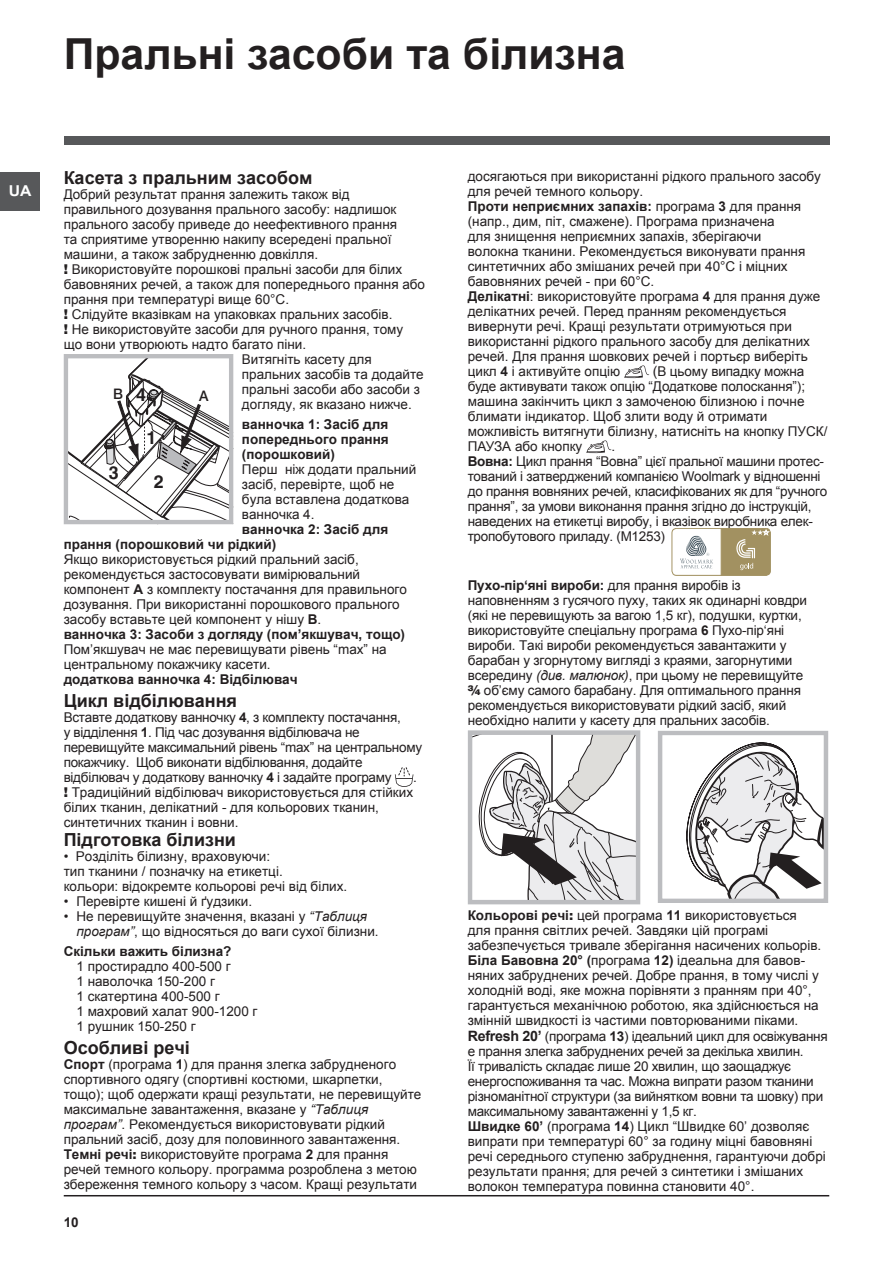
<style>
.page{position:relative;width:893px;height:1263px;background:#fff}
.page>*{position:absolute;margin:0;border:0;box-sizing:border-box;transform-origin:0 0}
.t1{font:700 42.75px "Arial";color:#231f20}
.t2{font:700 18px "Arial";color:#231f20}
.t3{font:700 18px "Helvetica";color:#231f20}
.t4{font:700 15px "Arial";color:#fff;scale:1.05 1}
.t5{font:500 14.55px "Helvetica Neue";color:#231f20}
.t6{font:13.5px/15px "Arial";color:#231f20}
.t7{font:13.5px/15px "Arial";letter-spacing:-.02em;color:#231f20}
.t8{font:700 13.5px/15px "Arial";color:#231f20;text-align:justify}
.s1{font-family:"Helvetica Neue";font-weight:900}
.s2{font-weight:700}
.s3{font-family:"Helvetica";font-weight:700;font-size:18px}
.s4{font-style:italic}
.s5{font-family:"Helvetica Neue";font-weight:800}
.s6{font-size:14.25px}
.s7{font-weight:700;font-size:14.25px}
</style>
<div class="page">
<hr style="left:64px;top:1195px;width:765px;height:1px;background:#231f20">
<div style="left:0;top:172px;width:40px;height:38px;background:#57585a"></div>
<div style="left:64px;top:136px;width:765px;height:9px;background:#57585a"></div>
<svg style="left:395px;top:767px;width:18px;height:20px"></svg>
<svg style="left:624px;top:365px;width:25px;height:13px"></svg>
<svg style="left:586px;top:440px;width:25px;height:13px"></svg>
<div style="left:672px;top:528px;width:98px;height:47px;border:1px solid #a29161;border-radius:5px"></div>
<svg style="left:680px;top:535px;width:33px;height:33px"></svg>
<svg style="left:721px;top:528px;width:49px;height:47px;background:#aa9a6f"></svg>
<svg style="left:64px;top:355px;width:169px;height:169px"></svg>
<svg style="left:473px;top:735px;width:162px;height:164px"></svg>
<div style="left:468px;top:730px;width:172px;height:174px;border:4px solid #bcbdc0"></div>
<svg style="left:686px;top:731px;width:143px;height:172px"></svg>
<div style="left:658px;top:731px;width:170px;height:172px;border:4px solid #bcbdc0"></div>
<h1 class="t1" style="left:64px;top:26px;width:563px">Пральні засоби та білизна</h1>
<p class="t4" style="left:9px;top:180px;width:23px">UA</p>
<h2 class="t2" style="left:64px;top:166px;width:250px">Касета з пральним засобом</h2>
<p class="t6" style="left:64px;top:187px;width:288px">Добрий результат прання залежить також вiд</p>
<p class="t6" style="left:64px;top:202px;width:334px">правильного дозування прального засобу: надлишок</p>
<p class="t6" style="left:64px;top:217px;width:335px">прального засобу приведе до неефективного прання</p>
<p class="t6" style="left:64px;top:232px;width:329px">та сприятиме утворенню накипу всереденi пральної</p>
<p class="t6" style="left:64px;top:247px;width:256px">машини, а також забрудненню довкiлля.</p>
<p class="t6" style="left:64px;top:262px;width:340px"><span class="s1">!</span> Використовуйте порошкові пральні засоби для білих</p>
<p class="t6" style="left:64px;top:277px;width:363px">бавовняних речей, а також для попереднього прання або</p>
<p class="t6" style="left:64px;top:292px;width:227px">прання при температурі вище 60°C.</p>
<p class="t6" style="left:64px;top:307px;width:330px"><span class="s1">!</span> Слiдуйте вказiвкам на упаковках пральних засобiв.</p>
<p class="t6" style="left:64px;top:322px;width:341px"><span class="s1">!</span> Не використовуйте засоби для ручного прання, тому</p>
<p class="t6" style="left:64px;top:337px;width:244px">що вони утворюють надто багато піни.</p>
<p class="t6" style="left:242px;top:352px;width:131px">Витягнiть касету для</p>
<p class="t6" style="left:242px;top:367px;width:183px">пральних засобiв та додайте</p>
<p class="t6" style="left:242px;top:382px;width:180px">пральнi засоби або засоби з</p>
<p class="t6" style="left:242px;top:397px;width:171px">догляду, як вказано нижче.</p>
<p class="t8" style="left:242px;top:417px;width:148px">ванночка 1: Засiб для попереднього прання (порошковий)</p>
<p class="t6" style="left:242px;top:461px;width:176px">Перш нiж додати пральний засіб, перевірте, щоб не була вставлена додаткова ванночка 4.</p>
<p class="t8" style="left:64px;top:522px;width:326px;text-indent:178px">ванночка 2: Засiб для прання (порошковий чи рiдкий)</p>
<p class="t6" style="left:64px;top:551px;width:345px">Якщо використовується рідкий пральний засіб, рекомендується застосовувати вимірювальний компонент <span class="s2">A</span> з комплекту постачання для правильного дозування. При використанні порошкового прального засобу вставьте цей компонент у нішу <span class="s2">B</span>.<br><span class="s2">ванночка 3: Засоби з догляду (пом’якшувач, тощо)</span></p>
<p class="t6" style="left:64px;top:641px;width:325px">Пом’якшувач не має перевищувати рівень “max” на центральному покажчику касети.</p>
<p class="t8" style="left:64px;top:672px;width:235px">додаткова ванночка 4: Відбілювач</p>
<h2 class="t2" style="left:64px;top:689px;width:175px">Цикл відбілювання</h2>
<p class="t7" style="left:64px;top:710px;width:360px">Вставте додаткову ванночку <span class="s2">4</span>, з комплекту постачання,<br>у відділення <span class="s2">1</span>. Під час дозування відбілювача не перевищуйте максимальний рівень “max” на центральному покажчику. Щоб виконати відбілювання, додайте відбілювач у додаткову ванночку <span class="s2">4</span> і задайте програму</p>
<p class="t5" style="left:113px;top:385px;width:35px">B <span class="s3">4</span></p>
<p class="t5" style="left:199px;top:387px;width:11px">A</p>
<h2 class="t3" style="left:146px;top:427px;width:11px">1</h2>
<h2 class="t3" style="left:109px;top:461px;width:11px">3</h2>
<h2 class="t3" style="left:154px;top:471px;width:11px">2</h2>
<p class="t6" style="left:413px;top:770px;width:5px">.</p>
<p class="t6" style="left:64px;top:785px;width:351px"><span class="s1">!</span> Традиційний відбілювач використовується для стійких білих тканин, делікатний - для кольорових тканин, синтетичних тканин і вовни.</p>
<h2 class="t2" style="left:64px;top:828px;width:174px">Підготовка білизни</h2>
<p class="t6" style="left:64px;top:849px;width:285px">• Роздiлiть бiлизну, враховуючи:<br>тип тканини / позначку на етикетцi.<br>кольори: вiдокремте кольоровi речi вiд бiлих.</p>
<p class="t6" style="left:64px;top:894px;width:190px">• Перевірте кишені й ґудзики.</p>
<p class="t6" style="left:76px;top:909px;width:304px;text-indent:-13px">• Не перевищуйте значення, вказані у <span class="s4">“Таблиця програм”</span>, що відносяться до ваги сухої білизни.</p>
<p class="t8" style="left:64px;top:944px;width:169px">Скільки важить білизна?</p>
<p class="t6" style="left:76px;top:958px;width:183px">1 простирадло 400-500 г<br>1 наволочка 150-200 г<br>1 скатертина 400-500 г<br>1 махровий халат 900-1200 г<br>1 рушник 150-250 г</p>
<h2 class="t2" style="left:64px;top:1036px;width:128px">Особливi речi</h2>
<p class="t6" style="left:64px;top:1057px;width:359px"><span class="s2">Спорт</span> (програма <span class="s2">1</span>) для прання злегка забрудненого спортивного одягу (спортивні костюми, шкарпетки, тощо); щоб одержати кращі результати, не перевищуйте максимальне завантаження, вказане у <span class="s4">“Таблиця програм”</span>. Рекомендується використовувати рідкий пральний засіб, дозу для половинного завантаження.<br><span class="s2">Темні речі</span><span class="s5">:</span> використовуйте програма <span class="s2">2</span> для прання речей темного кольору. программа розроблена з метою збереження темного кольору з часом. Кращі результати</p>
<p class="t8" style="left:64px;top:1215px;width:17px">10</p>
<p class="t6" style="left:468px;top:169px;width:355px">досягаються при використанні рідкого прального засобу для речей темного кольору.<br><span class="s2">Проти неприємних запахів:</span> програма <span class="s2">3</span> для прання (напр., дим, піт, смажене). Програма призначена<br>для знищення неприємних запахів, зберігаючи<br>волокна тканини. Рекомендується виконувати прання синтетичних або змішаних речей при 40°С і міцних бавовняних речей - при 60°С.<br><span class="s2">Делікатні</span>: використовуйте програма <span class="s2">4</span> для прання дуже делікатних речей. Перед пранням рекомендується вивернути речі. Кращі результати отримуються при використанні рідкого прального засобу для делікатних речей. Для прання шовкових речей і портьєр виберіть цикл <span class="s2">4</span> і активуйте опцію</p>
<p class="t6" style="left:468px;top:364px;width:361px;text-indent:185px"><span class="s6">(</span>В цьому випадку можна буде активувати також опцію “Додаткове полоскання”); машина закінчить цикл з замоченою білизною і почне блимати індикатор. Щоб злити воду й отримати можливість витягнути білизну, натисніть на кнопку ПУСК/ ПАУЗА або кнопку</p>
<p class="t7" style="left:468px;top:439px;width:361px;text-indent:144px">.<br><span class="s2">Вовна:</span> Цикл прання “Вовна” цієї пральної машини протес&shy;тований і затверджений компанією Woolmark у відношенні до прання вовняних речей, класифікованих як для “ручного прання”, за умови виконання прання згідно до інструкцій, наведених на етикетці виробу, і вказівок виробника елек&shy;тропобутового приладу. (M1253)</p>
<p class="t6" style="left:468px;top:578px;width:341px"><span class="s2">Пухо-пiр‘янi вироби:</span> для прання виробів із наповненням з гусячого пуху, таких як одинарні ковдри (які не перевищують за вагою 1,5 кг), подушки, куртки, використовуйте спеціальну програма <span class="s2">6</span> Пухо-пiр‘янi вироби. Такі вироби рекомендується завантажити у барабан у згорнутому вигляді з краями, загорнутими всередину <span class="s4">(див. малюнок)</span>, при цьому не перевищуйте <span class="s5">¾</span> об’єму самого барабану. Для оптимального прання рекомендується використовувати рідкий засіб, який необхідно налити у касету для пральних засобів.</p>
<p class="t6" style="left:468px;top:908px;width:361px"><span class="s2">Кольорові речі</span><span class="s5">:</span> цей програма <span class="s2">11</span> використовується<br>для прання світлих речей. Завдяки цій програмі забезпечується тривале зберігання насичених кольорів.<br><span class="s2">Бiла Бавовна 20° (</span>програма <span class="s2">12)</span> ідеальна для бавов&shy;няних забруднених речей. Добре прання, в тому числі у холодній воді, яке можна порівняти з пранням при 40°, гарантується механічною роботою, яка здійснюється на змінній швидкості із частими повторюваними піками.<br><span class="s7">Refresh 20’</span> (програма <span class="s2">13</span>) ідеальний цикл для освіжування е прання злегка забруднених речей за декілька хвилин.<br>Її тривалiсть складає лише 20 хвилин, що заощаджує енергоспоживання та час. Можна випрати разом тканини рiзноманiтної структури (за вийнятком вовни та шовку) при максимальному завантаженнi у 1,5 кг.<br><span class="s2">Швидке 60’</span> (програма <span class="s2">14</span>) Цикл “Швидке 60’ дозволяє випрати при температурі 60° за годину міцні бавовняні речі середнього ступеню забруднення, гарантуючи добрі результати прання; для речей з синтетики і змішаних волокон температура повинна становити 40°.</p>
</div>
